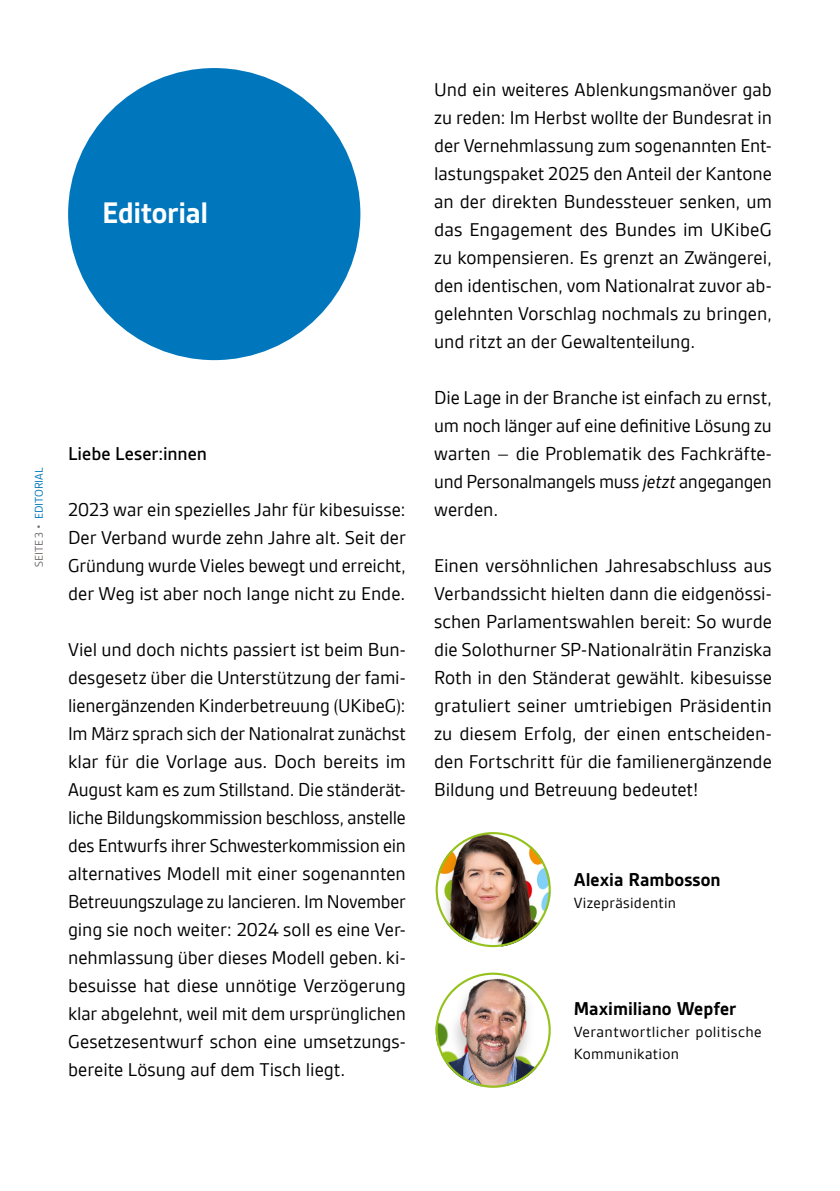
<style>
.page{position:relative;width:840px;height:1191px;background:#fff}
.page>*{position:absolute;margin:0;border:0;box-sizing:border-box;transform-origin:0 0}
.t1{font:700 32px "Gesta";letter-spacing:-.01em;color:#fff}
.t2{font:20px/28px "Gesta";color:#000;text-align:justify}
.t3{font:700 20px "Gesta";color:#000}
.t4{font:500 20px "Gesta";color:#000}
.t5{font:16px/22px "Gesta";letter-spacing:.025em;color:#000}
.t6{font:12px "Gesta";color:#0077bd}
.s1{color:#706d69}
.s2{font-style:italic}
</style>
<div class="page">
<div style="left:68px;top:68px;width:292px;height:292px;background:#0077bd;border-radius:50%"></div>
<img style="left:435px;top:832px;width:115px;height:115px;border-radius:58px">
<div style="left:435px;top:832px;width:115px;height:115px;border:2px solid #94c11a;border-radius:50%"></div>
<img style="left:435px;top:972px;width:115px;height:115px;border-radius:58px">
<div style="left:435px;top:972px;width:115px;height:115px;border:2px solid #94c11a;border-radius:50%"></div>
<h1 class="t1" style="left:102px;top:195px;width:107px">Editorial</h1>
<p class="t6" style="left:33px;top:567px;width:101px;rotate:-90deg"><span class="s1">SEITE 3 •</span> EDITORIAL</p>
<p class="t4" style="left:68px;top:442px;width:140px">Liebe Leser:innen</p>
<p class="t2" style="left:68px;top:496px;width:339px">2023 war ein spezielles Jahr für kibesuisse:<br>Der Verband wurde zehn Jahre alt. Seit der Gründung wurde Vieles bewegt und erreicht, der Weg ist aber noch lange nicht zu Ende.</p>
<p class="t2" style="left:68px;top:636px;width:339px">Viel und doch nichts passiert ist beim Bun&shy;desgesetz über die Unterstützung der fami&shy;lienergänzenden Kinderbetreuung (UKibeG):<br>Im März sprach sich der Nationalrat zunächst klar für die Vorlage aus. Doch bereits im August kam es zum Stillstand. Die ständerät&shy;liche Bildungskommission beschloss, anstelle des Entwurfs ihrer Schwesterkommission ein alternatives Modell mit einer sogenannten Betreuungszulage zu lancieren. Im November ging sie noch weiter: 2024 soll es eine Ver&shy;nehmlassung über dieses Modell geben. ki&shy;besuisse hat diese unnötige Verzögerung klar abgelehnt, weil mit dem ursprünglichen Gesetzesentwurf schon eine umsetzungs&shy;bereite Lösung auf dem Tisch liegt.</p>
<p class="t2" style="left:434px;top:76px;width:339px">Und ein weiteres Ablenkungsmanöver gab zu reden: Im Herbst wollte der Bundesrat in der Vernehmlassung zum sogenannten Ent&shy;lastungspaket 2025 den Anteil der Kantone an der direkten Bundessteuer senken, um das Engagement des Bundes im UKibeG zu kompensieren. Es grenzt an Zwängerei, den identischen, vom Nationalrat zuvor ab&shy;gelehnten Vorschlag nochmals zu bringen, und ritzt an der Gewaltenteilung.</p>
<p class="t2" style="left:434px;top:384px;width:339px">Die Lage in der Branche ist einfach zu ernst, um noch länger auf eine definitive Lösung zu warten – die Problematik des Fachkräfte&shy;und Personalmangels muss <span class="s2">jetzt</span> angegangen werden.</p>
<p class="t2" style="left:434px;top:552px;width:339px">Einen versöhnlichen Jahresabschluss aus Verbandssicht hielten dann die eidgenössi&shy;schen Parlamentswahlen bereit: So wurde die Solothurner SP-Nationalrätin Franziska Roth in den Ständerat gewählt. kibesuisse gratuliert seiner umtriebigen Präsidentin zu diesem Erfolg, der einen entscheiden&shy;den Fortschritt für die familienergänzende Bildung und Betreuung bedeutet!</p>
<p class="t3" style="left:573px;top:868px;width:148px">Alexia Rambosson</p>
<p class="t5" style="left:573px;top:892px;width:104px">Vizepräsidentin</p>
<p class="t3" style="left:573px;top:997px;width:164px">Maximiliano Wepfer</p>
<p class="t5" style="left:573px;top:1021px;width:189px">Verantwortlicher politische<br>Kommunikation</p>
</div>
